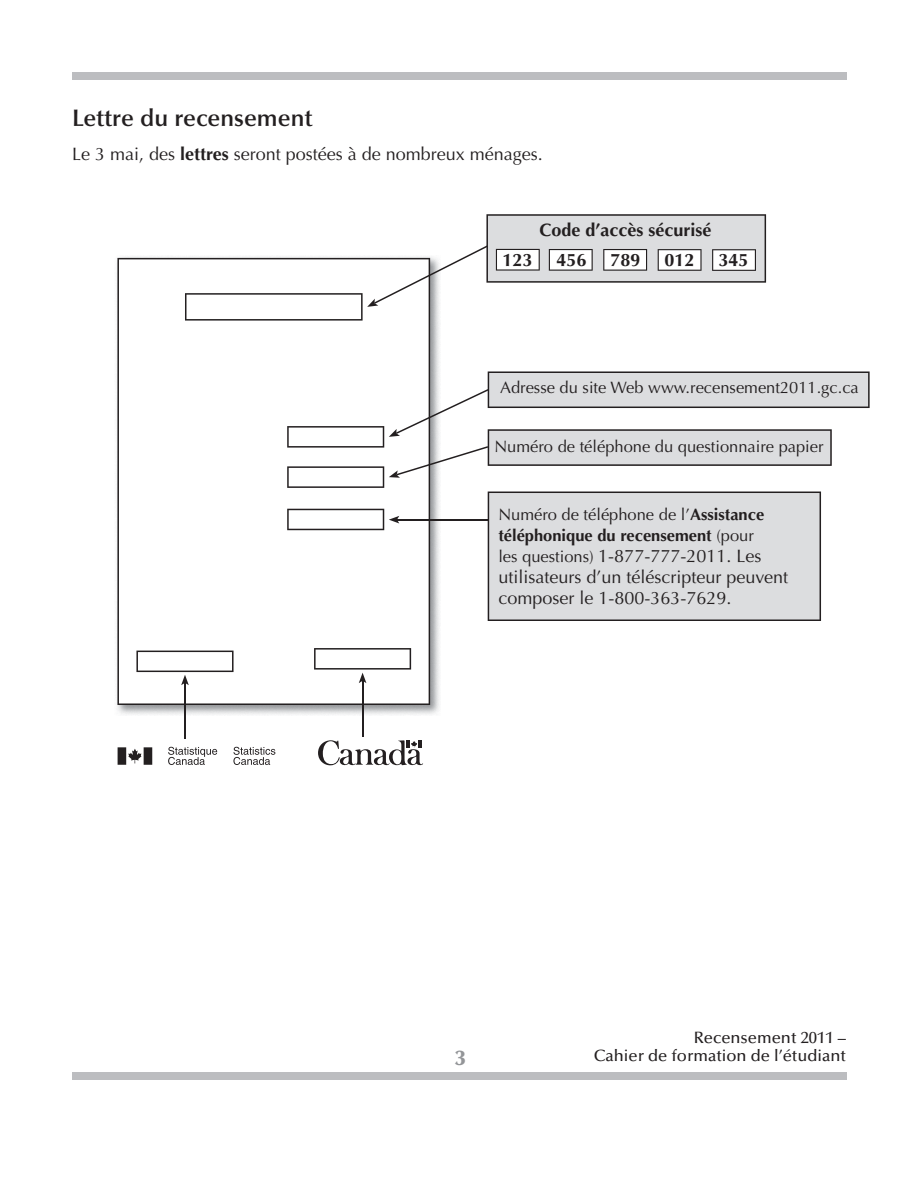
<style>
.page{position:relative;width:918px;height:1188px;background:#fff}
.page>*{position:absolute;margin:0;border:0;box-sizing:border-box;transform-origin:0 0}
.t1{font:600 24px "Optima";color:#231f20}
.t2{font:900 21px "Optima";color:#939598}
.t3{font:18px/21px "Optima";color:#231f20}
.t4{font:700 18px "Optima";color:#231f20}
.t5{font:16.5px "Optima";color:#231f20}
.t6{font:700 16.5px/21px "Optima";color:#231f20}
.t7{font:500 16.5px "Optima";color:#231f20}
.s1{font-weight:700}
.s2{font-weight:400}
.s3{font-size:16.5px}
</style>
<div class="page">
<div style="left:72px;top:1072px;width:774px;height:8px;background:#bcbdc0"></div>
<div style="left:72px;top:72px;width:774px;height:8px;background:#bcbdc0"></div>
<svg style="left:318px;top:740px;width:105px;height:25px"></svg>
<svg style="left:118px;top:747px;width:34px;height:18px"></svg>
<svg style="left:233px;top:747px;width:42px;height:18px"></svg>
<svg style="left:168px;top:747px;width:49px;height:18px"></svg>
<img style="left:116px;top:256px;width:324px;height:460px">
<svg style="left:117px;top:258px;width:313px;height:447px"></svg>
<svg style="left:185px;top:214px;width:581px;height:107px"></svg>
<hr style="left:184px;top:683px;width:2px;height:56px;background:#231f20">
<svg style="left:136px;top:651px;width:98px;height:34px"></svg>
<hr style="left:362px;top:681px;width:1px;height:56px;background:#231f20">
<svg style="left:314px;top:648px;width:97px;height:35px"></svg>
<svg style="left:287px;top:371px;width:583px;height:250px"></svg>
<h1 class="t1" style="left:72px;top:104px;width:242px">Lettre du recensement</h1>
<p class="t3" style="left:72px;top:144px;width:472px">Le 3 mai, des <span class="s1">lettres</span> seront postées à de nombreux ménages.</p>
<p class="t4" style="left:539px;top:219px;width:174px">Code d’accès sécurisé</p>
<p class="t4" style="left:503px;top:249px;width:32px">123</p>
<p class="t4" style="left:557px;top:249px;width:32px">456</p>
<p class="t4" style="left:611px;top:249px;width:32px">789</p>
<p class="t4" style="left:665px;top:249px;width:32px">012</p>
<p class="t4" style="left:719px;top:249px;width:31px">345</p>
<p class="t5" style="left:500px;top:378px;width:360px">Adresse du site Web www.recensement2011.gc.ca</p>
<p class="t5" style="left:494px;top:437px;width:331px">Numéro de téléphone du questionnaire papier</p>
<p class="t6" style="left:498px;top:504px;width:267px"><span class="s2">Numéro de téléphone de l’</span>Assistance téléphonique du recensement <span class="s2">(pour</span></p>
<p class="t3" style="left:498px;top:546px;width:291px"><span class="s3">les questions)</span> 1-877-777-2011. Les utilisateurs d’un téléscripteur peuvent composer le 1-800-363-7629.</p>
<p class="t7" style="left:694px;top:1029px;width:154px">Recensement 2011 –</p>
<p class="t2" style="left:455px;top:1045px;width:12px">3</p>
<p class="t7" style="left:594px;top:1047px;width:254px">Cahier de formation de l’étudiant</p>
</div>
